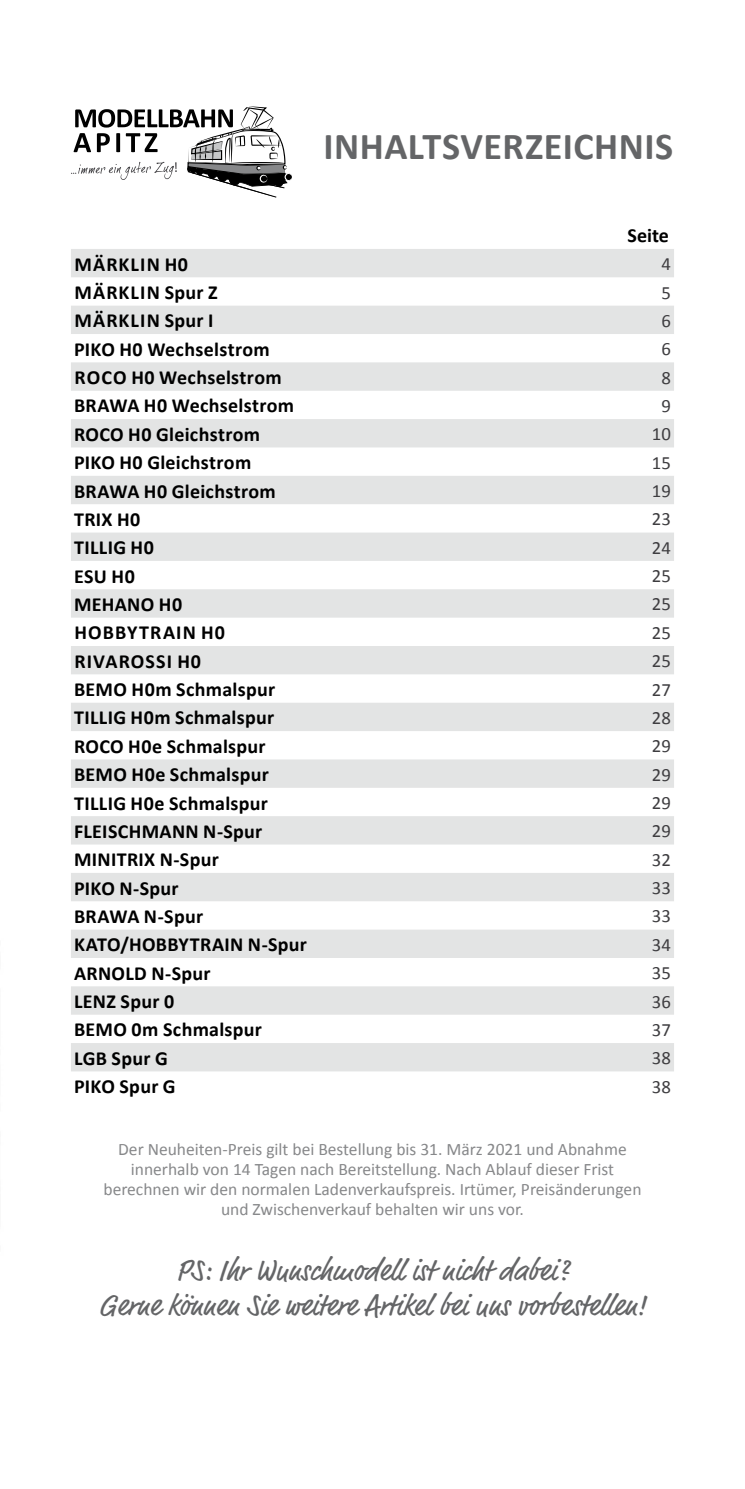
<style>
.page{position:relative;width:745px;height:1489px;background:#fff}
.page>*{position:absolute;margin:0;border:0;box-sizing:border-box;transform-origin:0 0}
.t1{font:700 38px "Calibri";letter-spacing:.01em;color:#646567}
.t2{font:30px/35px "Market Pro";color:#646567;text-align:center}
.t3{font:700 20px "Calibri";letter-spacing:.015em;color:#000}
.t4{font:700 20px "Calibri";letter-spacing:.05em;color:#000}
.t5{font:700 20px "Calibri";letter-spacing:.055em;color:#000}
.t6{font:18.75px "Calibri";color:#3e3d40}
.t7{font:17.5px/20px "Calibri";color:#87888a;text-align:center}
</style>
<div class="page">
<svg style="left:71px;top:249px;width:602px;height:822px;fill:#e3e4e4"></svg>
<svg style="left:71px;top:106px;width:221px;height:91px"></svg>
<h1 class="t1" style="left:323px;top:122px;width:351px">INHALTSVERZEICHNIS</h1>
<p class="t3" style="left:627px;top:222px;width:43px">Seite</p>
<p class="t5" style="left:74px;top:251px;width:115px">MÄRKLIN H0</p>
<p class="t6" style="left:661px;top:252px;width:11px">4</p>
<p class="t4" style="left:74px;top:279px;width:145px">MÄRKLIN Spur Z</p>
<p class="t6" style="left:661px;top:280px;width:11px">5</p>
<p class="t4" style="left:74px;top:308px;width:140px">MÄRKLIN Spur I</p>
<p class="t6" style="left:661px;top:309px;width:11px">6</p>
<p class="t3" style="left:74px;top:336px;width:197px">PIKO H0 Wechselstrom</p>
<p class="t6" style="left:661px;top:337px;width:11px">6</p>
<p class="t3" style="left:74px;top:364px;width:208px">ROCO H0 Wechselstrom</p>
<p class="t6" style="left:661px;top:365px;width:11px">8</p>
<p class="t3" style="left:74px;top:393px;width:221px">BRAWA H0 Wechselstrom</p>
<p class="t6" style="left:661px;top:394px;width:11px">9</p>
<p class="t3" style="left:74px;top:421px;width:187px">ROCO H0 Gleichstrom</p>
<p class="t6" style="left:651px;top:422px;width:21px">10</p>
<p class="t3" style="left:74px;top:449px;width:178px">PIKO H0 Gleichstrom</p>
<p class="t6" style="left:651px;top:450px;width:21px">15</p>
<p class="t3" style="left:74px;top:478px;width:203px">BRAWA H0 Gleichstrom</p>
<p class="t6" style="left:651px;top:479px;width:21px">19</p>
<p class="t3" style="left:74px;top:506px;width:68px">TRIX H0</p>
<p class="t6" style="left:651px;top:507px;width:21px">23</p>
<p class="t3" style="left:74px;top:535px;width:81px">TILLIG H0</p>
<p class="t6" style="left:651px;top:535px;width:21px">24</p>
<p class="t3" style="left:74px;top:563px;width:62px">ESU H0</p>
<p class="t6" style="left:651px;top:564px;width:21px">25</p>
<p class="t3" style="left:74px;top:591px;width:109px">MEHANO H0</p>
<p class="t6" style="left:651px;top:592px;width:21px">25</p>
<p class="t5" style="left:74px;top:620px;width:152px">HOBBYTRAIN H0</p>
<p class="t6" style="left:651px;top:620px;width:21px">25</p>
<p class="t4" style="left:74px;top:648px;width:128px">RIVAROSSI H0</p>
<p class="t6" style="left:651px;top:649px;width:21px">25</p>
<p class="t3" style="left:74px;top:676px;width:202px">BEMO H0m Schmalspur</p>
<p class="t6" style="left:651px;top:677px;width:21px">27</p>
<p class="t3" style="left:74px;top:705px;width:201px">TILLIG H0m Schmalspur</p>
<p class="t6" style="left:651px;top:705px;width:21px">28</p>
<p class="t3" style="left:74px;top:733px;width:193px">ROCO H0e Schmalspur</p>
<p class="t6" style="left:651px;top:734px;width:21px">29</p>
<p class="t3" style="left:74px;top:761px;width:196px">BEMO H0e Schmalspur</p>
<p class="t6" style="left:651px;top:762px;width:21px">29</p>
<p class="t3" style="left:74px;top:790px;width:195px">TILLIG H0e Schmalspur</p>
<p class="t6" style="left:651px;top:791px;width:21px">29</p>
<p class="t3" style="left:74px;top:818px;width:190px">FLEISCHMANN N-Spur</p>
<p class="t6" style="left:651px;top:819px;width:21px">29</p>
<p class="t3" style="left:74px;top:846px;width:146px">MINITRIX N-Spur</p>
<p class="t6" style="left:651px;top:847px;width:21px">32</p>
<p class="t3" style="left:74px;top:875px;width:106px">PIKO N-Spur</p>
<p class="t6" style="left:651px;top:876px;width:21px">33</p>
<p class="t3" style="left:74px;top:903px;width:130px">BRAWA N-Spur</p>
<p class="t6" style="left:651px;top:904px;width:21px">33</p>
<p class="t3" style="left:74px;top:931px;width:234px">KATO/HOBBYTRAIN N-Spur</p>
<p class="t6" style="left:651px;top:932px;width:21px">34</p>
<p class="t3" style="left:74px;top:960px;width:138px">ARNOLD N-Spur</p>
<p class="t6" style="left:651px;top:961px;width:21px">35</p>
<p class="t3" style="left:74px;top:988px;width:101px">LENZ Spur 0</p>
<p class="t6" style="left:651px;top:989px;width:21px">36</p>
<p class="t3" style="left:74px;top:1016px;width:189px">BEMO 0m Schmalspur</p>
<p class="t6" style="left:651px;top:1017px;width:21px">37</p>
<p class="t3" style="left:74px;top:1045px;width:95px">LGB Spur G</p>
<p class="t6" style="left:651px;top:1046px;width:21px">38</p>
<p class="t3" style="left:74px;top:1073px;width:103px">PIKO Spur G</p>
<p class="t6" style="left:651px;top:1074px;width:21px">38</p>
<p class="t7" style="left:103px;top:1139px;width:539px">Der Neuheiten-Preis gilt bei Bestellung bis 31. März 2021 und Abnahme innerhalb von 14 Tagen nach Bereitstellung. Nach Ablauf dieser Frist berechnen wir den normalen Ladenverkaufspreis. Irtümer, Preisänderungen und Zwischenverkauf behalten wir uns vor.</p>
<h2 class="t2" style="left:99px;top:1254px;width:548px">PS: Ihr Wunschmodell ist nicht dabei?<br>Gerne können Sie weitere Artikel bei uns vorbestellen!</h2>
</div>
